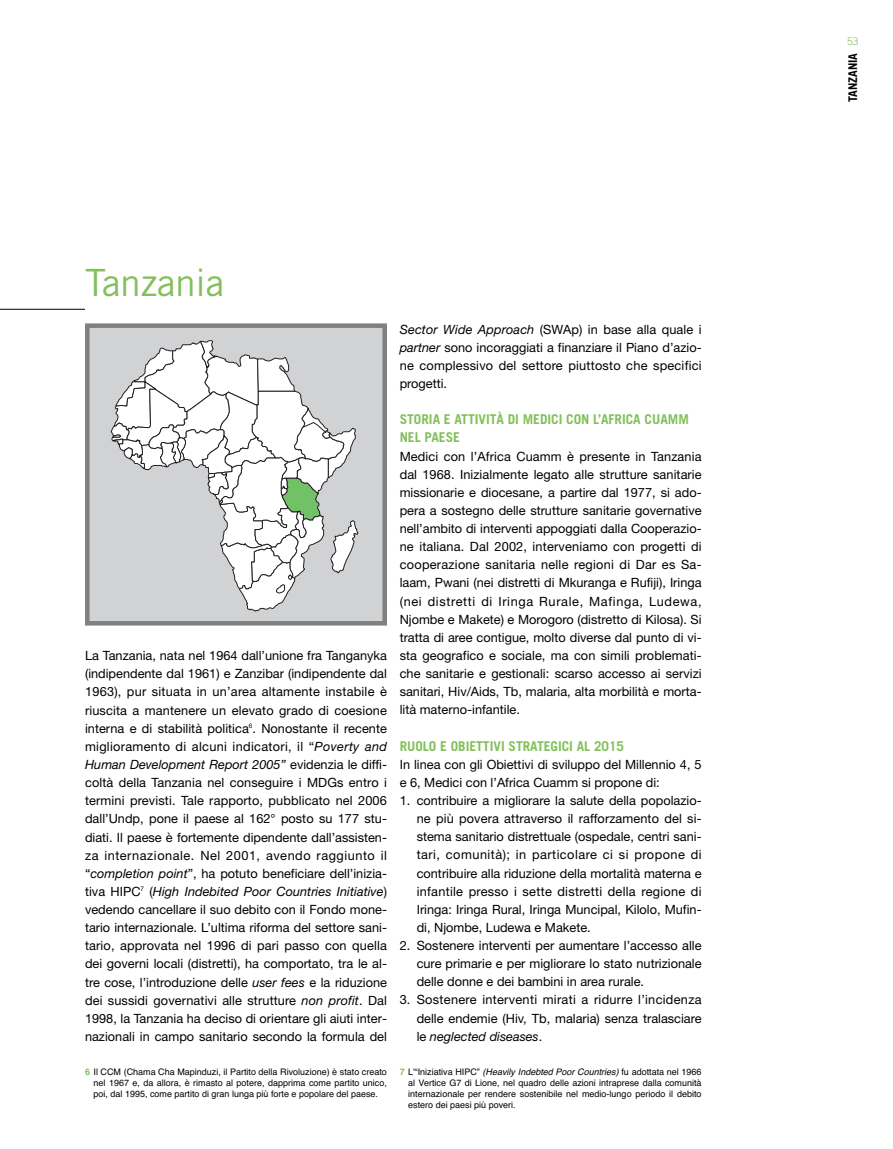
<style>
.page{position:relative;width:893px;height:1149px;background:#fff}
.page>*{position:absolute;margin:0;border:0;box-sizing:border-box;transform-origin:0 0}
.t1{font:37.5px "Trade Gothic";letter-spacing:-.01em;color:#83c05c}
.t2{font:700 13.5px/18px "Trade Gothic";color:#83c05c}
.t3{font:12.75px/18.1px "Helvetica Neue";color:#000;text-align:justify}
.t4{font:700 12px "Trade Gothic";letter-spacing:-.01em;color:#000}
.t5{font:300 10.5px "Trade Gothic";color:#83c05c}
.t6{font:9px/11.2px "Helvetica";color:#000;text-align:justify}
.s1{font-style:italic}
.s2{font-weight:700;color:#83c05c}
</style>
<div class="page">
<hr style="left:0;top:309px;width:85px;height:1px;background:#000">
<div style="left:90px;top:328px;width:292px;height:293px;background:#d1d2d4"></div>
<svg style="left:111px;top:340px;width:247px;height:271px"></svg>
<div style="left:85px;top:323px;width:302px;height:302px;border:4px solid #808080"></div>
<h1 class="t1" style="left:85px;top:268px;width:141px">Tanzania</h1>
<p class="t3" style="left:85px;top:647px;width:303px">La Tanzania, nata nel 1964 dall’unione fra Tanganyka (indipendente dal 1961) e Zanzibar (indipendente dal 1963), pur situata in un’area altamente instabile è riuscita a mantenere un elevato grado di coesione interna e di stabilità politica<sup>6</sup>. Nonostante il recente miglioramento di alcuni indicatori, il “<span class="s1">Poverty and Human Development Report 2005”</span> evidenzia le diffi&shy;coltà della Tanzania nel conseguire i MDGs entro i termini previsti. Tale rapporto, pubblicato nel 2006 dall’Undp, pone il paese al 162° posto su 177 stu&shy;diati. Il paese è fortemente dipendente dall’assisten&shy;za internazionale. Nel 2001, avendo raggiunto il “<span class="s1">completion point</span>”, ha potuto beneficiare dell’inizia&shy;tiva HIPC<sup>7</sup> (<span class="s1">High Indebited Poor Countries Initiative</span>) vedendo cancellare il suo debito con il Fondo mone&shy;tario internazionale. L’ultima riforma del settore sani&shy;tario, approvata nel 1996 di pari passo con quella dei governi locali (distretti), ha comportato, tra le al&shy;tre cose, l’introduzione delle <span class="s1">user fees</span> e la riduzione dei sussidi governativi alle strutture <span class="s1">non profit</span>. Dal 1998, la Tanzania ha deciso di orientare gli aiuti inter&shy;nazionali in campo sanitario secondo la formula del</p>
<p class="t3" style="left:400px;top:321px;width:303px"><span class="s1">Sector Wide Approach</span> (SWAp) in base alla quale i <span class="s1">partner</span> sono incoraggiati a finanziare il Piano d’azio&shy;ne complessivo del settore piuttosto che specifici progetti.</p>
<p class="t2" style="left:400px;top:411px;width:291px">STORIA E ATTIVITÀ DI MEDICI CON L’AFRICA CUAMM<br>NEL PAESE</p>
<p class="t3" style="left:400px;top:448px;width:303px">Medici con l’Africa Cuamm è presente in Tanzania dal 1968. Inizialmente legato alle strutture sanitarie missionarie e diocesane, a partire dal 1977, si ado&shy;pera a sostegno delle strutture sanitarie governative nell’ambito di interventi appoggiati dalla Cooperazio&shy;ne italiana. Dal 2002, interveniamo con progetti di cooperazione sanitaria nelle regioni di Dar es Sa&shy;laam, Pwani (nei distretti di Mkuranga e Rufiji), Iringa (nei distretti di Iringa Rurale, Mafinga, Ludewa, Njombe e Makete) e Morogoro (distretto di Kilosa). Si tratta di aree contigue, molto diverse dal punto di vi&shy;sta geografico e sociale, ma con simili problemati&shy;che sanitarie e gestionali: scarso accesso ai servizi sanitari, Hiv/Aids, Tb, malaria, alta morbilità e morta&shy;lità materno-infantile.</p>
<p class="t2" style="left:400px;top:737px;width:226px">RUOLO E OBIETTIVI STRATEGICI AL 2015</p>
<p class="t3" style="left:400px;top:756px;width:303px">In linea con gli Obiettivi di sviluppo del Millennio 4, 5 e 6, Medici con l’Africa Cuamm si propone di:</p>
<p class="t3" style="left:417px;top:792px;width:286px;text-indent:-17px">1. contribuire a migliorare la salute della popolazio&shy;ne più povera attraverso il rafforzamento del si&shy;stema sanitario distrettuale (ospedale, centri sani&shy;tari, comunità); in particolare ci si propone di contribuire alla riduzione della mortalità materna e infantile presso i sette distretti della regione di Iringa: Iringa Rural, Iringa Muncipal, Kilolo, Mufin&shy;di, Njombe, Ludewa e Makete.</p>
<p class="t3" style="left:417px;top:937px;width:286px;text-indent:-17px">2. Sostenere interventi per aumentare l’accesso alle cure primarie e per migliorare lo stato nutrizionale delle donne e dei bambini in area rurale.</p>
<p class="t3" style="left:417px;top:991px;width:286px;text-indent:-17px">3. Sostenere interventi mirati a ridurre l’incidenza delle endemie (Hiv, Tb, malaria) senza tralasciare le <span class="s1">neglected diseases</span>.</p>
<p class="t6" style="left:94px;top:1065px;width:295px;text-indent:-9px"><span class="s2">6</span> Il CCM (Chama Cha Mapinduzi, il Partito della Rivoluzione) è stato creato nel 1967 e, da allora, è rimasto al potere, dapprima come partito unico, poi, dal 1995, come partito di gran lunga più forte e popolare del paese.</p>
<p class="t6" style="left:408px;top:1065px;width:295px;text-indent:-9px"><span class="s2">7</span> Lʼ“Iniziativa HIPC” <span class="s1">(HeavilyIndebtedPoorCountries)</span>fu adottata nel 1966 al Vertice G7 di Lione, nel quadro delle azioni intraprese dalla comunità internazionale per rendere sostenibile nel medio-lungo periodo il debito estero dei paesi più poveri.</p>
<p class="t5" style="left:847px;top:38px;width:13px">53</p>
<p class="t4" style="left:848px;top:102px;width:50px;rotate:-90deg">TANZANIA</p>
</div>
